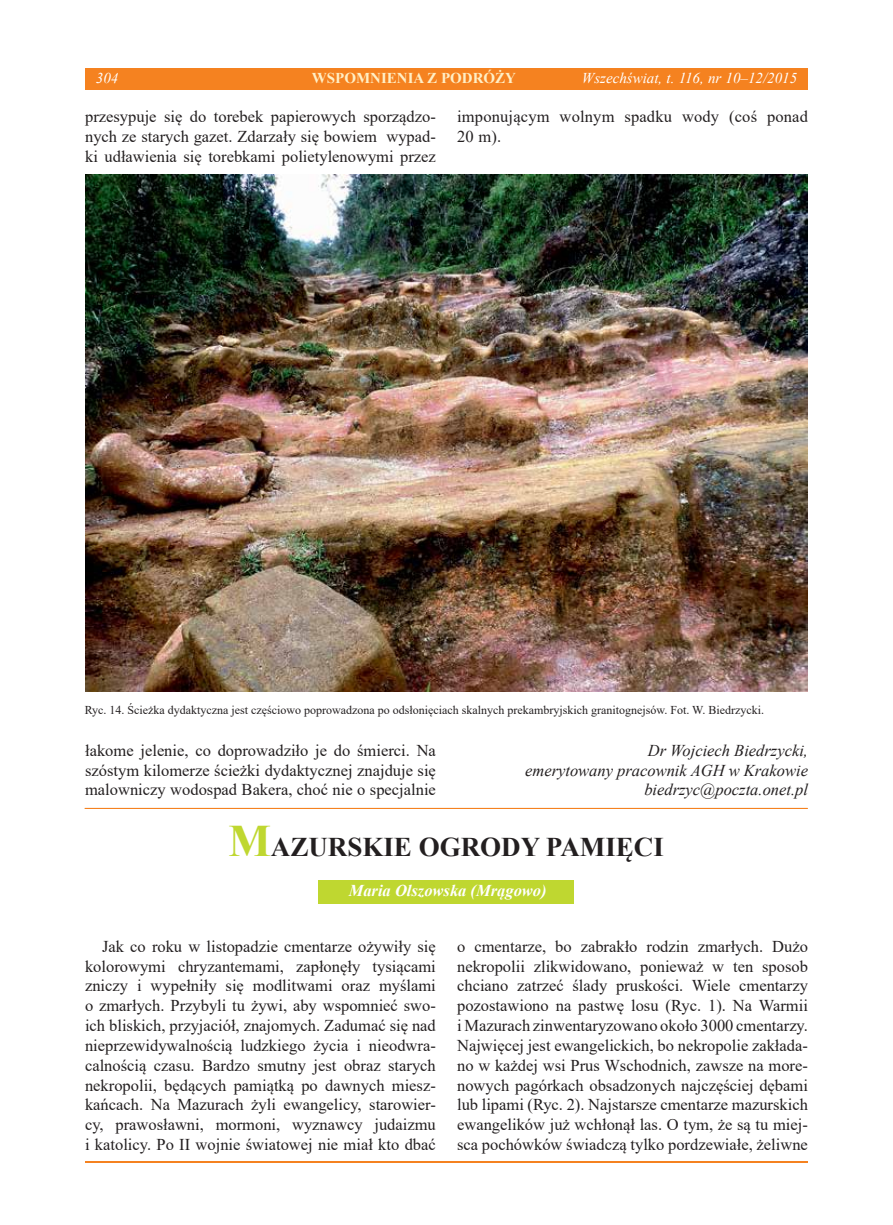
<style>
.page{position:relative;width:893px;height:1225px;background:#fff}
.page>*{position:absolute;margin:0;border:0;box-sizing:border-box;transform-origin:0 0}
.t1{font:700 27px "Times New Roman";color:#231f20}
.t2{font:16.5px/19.8px "Times New Roman";color:#231f20;text-align:justify}
.t3{font:italic 16.5px/19.8px "Times New Roman";color:#231f20;text-align:right}
.t4{font:italic 700 16.5px "Times New Roman";color:#fff}
.t5{font:italic 15px "Times New Roman";color:#fff}
.t6{font:700 15px "Times New Roman";color:#ffefc6}
.t7{font:12px "Times New Roman";color:#231f20}
.s1{font-style:normal}
.s2{font-size:45px;color:#bfd730}
</style>
<div class="page">
<hr style="left:85px;top:1161px;width:723px;height:1px;background:#f58220">
<img style="left:85px;top:175px;width:723px;height:516px">
<div style="left:318px;top:880px;width:255px;height:23px;background:#bfd730"></div>
<hr style="left:85px;top:808px;width:723px;height:1px;background:#f58220">
<div style="left:85px;top:68px;width:723px;height:21px;background:#f58220"></div>
<p class="t5" style="left:96px;top:68px;width:24px">304</p>
<p class="t6" style="left:312px;top:67px;width:206px">WSPOMNIENIA Z PODRÓŻY</p>
<p class="t5" style="left:582px;top:68px;width:217px">Wszechświat, t. 116, nr 10<span class="s1">–</span>12/2015</p>
<p class="t2" style="left:85px;top:106px;width:352px">przesypuje się do torebek papierowych sporządzo&shy;nych ze starych gazet. Zdarzały się bowiem wypad&shy;ki udławienia się torebkami polietylenowymi przez</p>
<p class="t2" style="left:457px;top:106px;width:352px">imponującym wolnym spadku wody (coś ponad<br>20 m).</p>
<p class="t7" style="left:85px;top:702px;width:681px">Ryc. 14. Ścieżka dydaktyczna jest częściowo poprowadzona po odsłonięciach skalnych prekambryjskich granitognejsów. Fot. W. Biedrzycki.</p>
<p class="t2" style="left:85px;top:740px;width:352px">łakome jelenie, co doprowadziło je do śmierci. Na szóstym kilomerze ścieżki dydaktycznej znajduje się malowniczy wodospad Bakera, choć nie o specjalnie</p>
<p class="t3" style="left:525px;top:740px;width:284px">Dr Wojciech Biedrzycki,<br>emerytowany pracownik AGH w Krakowie biedrzyc@poczta.onet.pl</p>
<h1 class="t1" style="left:228px;top:827px;width:437px"><span class="s2">M</span>AZURSKIE OGRODY PAMIĘCI</h1>
<p class="t4" style="left:349px;top:879px;width:200px">Maria Olszowska (Mrągowo)</p>
<p class="t2" style="left:85px;top:936px;width:352px;text-indent:17px">Jak co roku w listopadzie cmentarze ożywiły się kolorowymi chryzantemami, zapłonęły tysiącami zniczy i wypełniły się modlitwami oraz myślami o zmarłych. Przybyli tu żywi, aby wspomnieć swo&shy;ich bliskich, przyjaciół, znajomych. Zadumać się nad nieprzewidywalnością ludzkiego życia i nieodwra&shy;calnością czasu. Bardzo smutny jest obraz starych nekropolii, będących pamiątką po dawnych miesz&shy;kańcach. Na Mazurach żyli ewangelicy, starowier&shy;cy, prawosławni, mormoni, wyznawcy judaizmu i katolicy. Po II wojnie światowej nie miał kto dbać</p>
<p class="t2" style="left:457px;top:936px;width:352px">o cmentarze, bo zabrakło rodzin zmarłych. Dużo nekropolii zlikwidowano, ponieważ w ten sposob chciano zatrzeć ślady pruskości. Wiele cmentarzy pozostawiono na pastwę losu (Ryc. 1). Na Warmii i Mazurach zinwentaryzowano około 3000 cmentarzy.<br>Najwięcej jest ewangelickich, bo nekropolie zakłada&shy;no w każdej wsi Prus Wschodnich, zawsze na more&shy;nowych pagórkach obsadzonych najczęściej dębami lub lipami (Ryc. 2). Najstarsze cmentarze mazurskich ewangelików już wchłonął las. O tym, że są tu miej&shy;sca pochówków świadczą tylko pordzewiałe, żeliwne</p>
</div>
